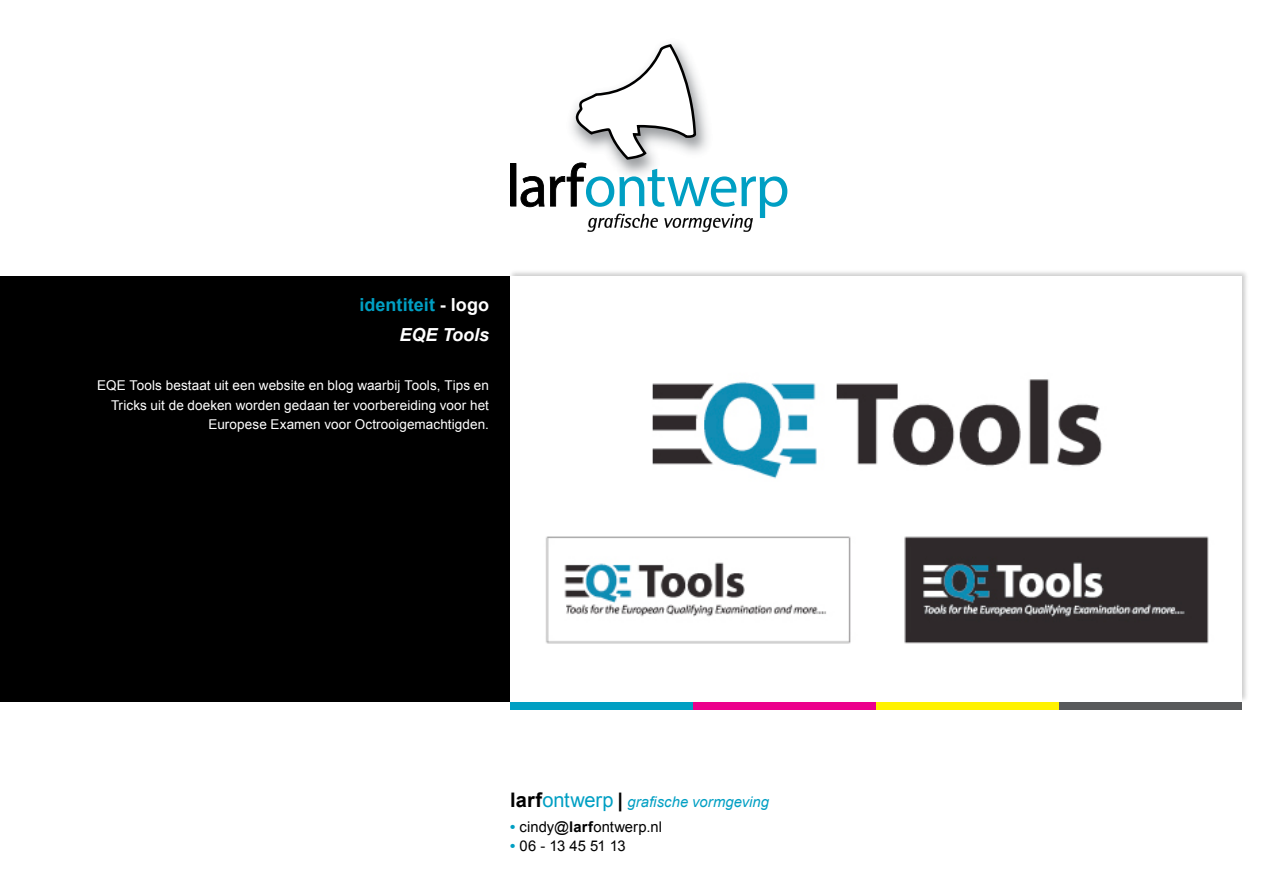
<style>
.page{position:relative;width:1263px;height:893px;background:#fff}
.page>*{position:absolute;margin:0;border:0;box-sizing:border-box;transform-origin:0 0}
.t1{font:700 18px/30px "Arial";color:#009fc3;text-align:right}
.t2{font:14.7px "Arial";letter-spacing:.005em;color:#000}
.t3{font:italic 14.7px "Arial";letter-spacing:.005em;color:#009fc3}
.t4{font:13.5px/19.5px "Arial";letter-spacing:.005em;color:#fff;text-align:right}
.s1{color:#fff}
.s2{font-style:italic;color:#fff}
.s3{font-weight:700;font-style:normal;font-size:20.1px;color:#000}
.s4{font-style:normal;font-size:20.1px}
.s5{font-weight:700;color:#009fc3}
.s6{font-weight:700}
</style>
<div class="page">
<svg style="left:510px;top:44px;width:277px;height:188px"></svg>
<div style="left:0;top:276px;width:510px;height:426px;background:#000"></div>
<div style="left:510px;top:702px;width:183px;height:8px;background:#009fc3"></div>
<div style="left:693px;top:702px;width:183px;height:8px;background:#ec008c"></div>
<div style="left:876px;top:702px;width:183px;height:8px;background:#fff200"></div>
<div style="left:1059px;top:702px;width:183px;height:8px;background:#58595b"></div>
<div style="left:509px;top:269px;width:740px;height:434px;background:#000;opacity:.2"></div>
<img style="left:510px;top:276px;width:732px;height:426px">
<h1 class="t1" style="left:359px;top:290px;width:131px">identiteit <span class="s1">- logo<br></span><span class="s2">EQE Tools</span></h1>
<p class="t4" style="left:97px;top:376px;width:393px">EQE Tools bestaat uit een website en blog waarbij Tools, Tips en<br>Tricks uit de doeken worden gedaan ter voorbereiding voor het<br>Europese Examen voor Octrooigemachtigden.</p>
<p class="t3" style="left:510px;top:792px;width:260px"><span class="s3">larf</span><span class="s4">ontwerp</span> <span class="s3">|</span> grafische vormgeving</p>
<p class="t2" style="left:510px;top:817px;width:153px"><span class="s5">•</span> cindy@<span class="s6">larf</span>ontwerp.nl</p>
<p class="t2" style="left:510px;top:836px;width:117px"><span class="s5">•</span> 06 - 13 45 51 13</p>
</div>
